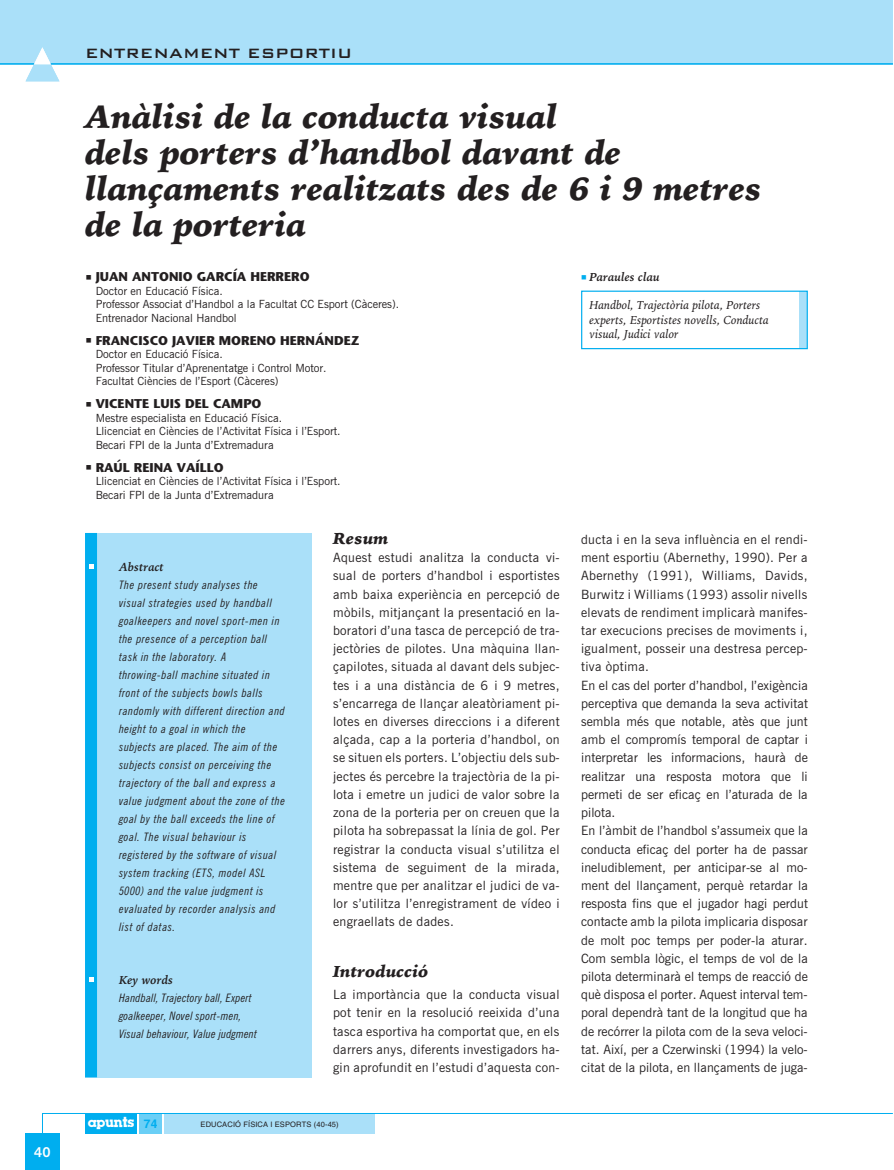
<style>
.page{position:relative;width:894px;height:1170px;background:#fff}
.page>*{position:absolute;margin:0;border:0;box-sizing:border-box;transform-origin:0 0}
.t1{font:italic 33px/36px "Iowan Old St Blk BT";color:#231f20}
.t2{font:18px "Bank Gothic Md BT";color:#231f20}
.t3{font:italic 16.5px "Iowan Old St Blk BT";letter-spacing:.01em;color:#231f20}
.t4{font:700 13.5px "News Goth BT";color:#fff}
.t5{font:12.75px/18.1px "News Goth BT";letter-spacing:.01em;color:#231f20;text-align:justify}
.t6{font:700 12.75px "Stone Sans";color:#231f20}
.t7{font:italic 12px/14.4px "Iowan Old St BT";color:#231f20}
.t8{font:italic 700 12px "Iowan Old St BT";color:#231f20}
.t9{font:700 12px "Helvetica";color:#00aeef}
.t10{font:italic 11.7px/18px "News Goth Cn BT";letter-spacing:.05em;color:#231f20}
.t11{font:italic 11.7px/18px "News Goth Cn BT";letter-spacing:.02em;color:#231f20}
.t12{font:11.25px/13.5px "News Goth BT";color:#231f20}
.t13{font:7.5px "Helvetica";letter-spacing:.015em;color:#231f20}
.s1{color:#00aeef}
</style>
<div class="page">
<div style="left:0;top:1px;width:893px;height:63px;background:#aae0f9"></div>
<hr style="left:0;top:63px;width:893px;height:1px;background:#00aeef">
<div style="left:26px;top:1133px;width:34px;height:37px;background:#00aeef"></div>
<svg style="left:26px;top:47px;width:33px;height:34px"></svg>
<div style="left:85px;top:533px;width:227px;height:544px;background:#aae0f9"></div>
<div style="left:85px;top:533px;width:12px;height:544px;background:#00aeef"></div>
<div style="left:799px;top:291px;width:8px;height:57px;background:#aae0f9"></div>
<div style="left:581px;top:291px;width:227px;height:58px;border:1px solid #00aeef"></div>
<svg style="left:89px;top:565px;width:4px;height:4px"></svg>
<svg style="left:89px;top:978px;width:4px;height:4px"></svg>
<svg style="left:42px;top:1113px;width:851px;height:21px"></svg>
<p class="t4" style="left:34px;top:1147px;width:18px">40</p>
<h2 class="t2" style="left:85px;top:45px;width:269px">ENTRENAMENT ESPORTIU</h2>
<h1 class="t1" style="left:85px;top:102px;width:678px">Anàlisi de la conducta visual<br>dels porters d’handbol davant de llançaments realitzats des de 6 i 9 metres de la porteria</h1>
<p class="t6" style="left:85px;top:271px;width:226px">▪ JUAN ANTO NIO GAR CÍA HE RRE RO</p>
<p class="t12" style="left:96px;top:285px;width:305px">Doc tor en Edu ca ció Fí si ca.<br>Pro fes sor Asso ciat d’Hand bol a la Fa cul tat CC Esport (Càce res).<br>Entre na dor Na cio nal Handbol</p>
<p class="t6" style="left:85px;top:335px;width:276px">▪ FRAN CIS CO JA VIER MO RE NO HER NÁN DEZ</p>
<p class="t12" style="left:96px;top:349px;width:233px">Doc tor en Edu ca ció Fí si ca.<br>Pro fes sor Ti tu lar d’Apre nen tat ge i Con trol Mo tor.<br>Fa cul tat Cièn cies de l’Esport (Càce res)</p>
<p class="t6" style="left:85px;top:398px;width:178px">▪ VI CEN TE LUIS DEL CAMPO</p>
<p class="t12" style="left:96px;top:412px;width:246px">Mes tre es pe cia lis ta en Edu ca ció Fí si ca.<br>Lli cen ciat en Cièn cies de l’Acti vi tat Fí si ca i l’Esport.<br>Be ca ri FPI de la Jun ta d’Extre ma du ra</p>
<p class="t6" style="left:85px;top:462px;width:140px">▪ RAÚL REI NA VAÍLLO</p>
<p class="t12" style="left:96px;top:476px;width:246px">Lli cen ciat en Cièn cies de l’Acti vi tat Fí si ca i l’Esport.<br>Be ca ri FPI de la Jun ta d’Extre ma du ra</p>
<p class="t3" style="left:333px;top:531px;width:57px">Resum</p>
<p class="t5" style="left:333px;top:550px;width:228px">Aquest es tu di ana lit za la con duc ta vi - sual de por ters d’hand bol i es por tis tes amb bai xa ex pe rièn cia en per cep ció de mòbils, mit jan çant la pre sen ta ció en la - bo ra to ri d’u na tas ca de per cep ció de tra - ject òries de pilo tes. Una màquina llan&shy;ça pi lo tes, si tua da al da vant dels sub jec - tes i a una distància de 6 i 9 me tres, s’en ca rre ga de llan çar aleatò ria ment pi - lo tes en di ver ses di rec cions i a di fe rent al ça da, cap a la por te ria d’hand bol, on se si tuen els por ters. L’ob jec tiu dels sub&shy;jec tes és perce bre la tra ject òria de la pi - lo ta i eme tre un ju di ci de valor so bre la zona de la por te ria per on creuen que la pi lo ta ha so bre passat la lí nia de gol. Per re gis trar la con duc ta vi sual s’u ti lit za el sis te ma de se gui ment de la mi ra da, men tre que per ana lit zar el ju di ci de va - lor s’u ti lit za l’en re gis tra ment de ví deo i en grae llats de da des.</p>
<p class="t3" style="left:333px;top:964px;width:97px">Introducció</p>
<p class="t5" style="left:333px;top:987px;width:228px">La im portància que la con duc ta vi sual pot te nir en la re so lu ció reei xi da d’u na tas ca es por ti va ha com por tat que, en els da rrers anys, di fe rents in ves ti ga dors ha - gin apro fun dit en l’es tu di d’a ques ta con -</p>
<p class="t8" style="left:581px;top:272px;width:80px"><span class="s1">■</span> Pa ra ules cla u</p>
<p class="t7" style="left:590px;top:299px;width:181px">Hand bol, Tra ject òria pi lo ta, Por ters ex perts, Espor tis tes no vells, Con duc ta vi sual, Ju di ci valor</p>
<p class="t5" style="left:581px;top:532px;width:228px;text-align:left">duc ta i en la seva in fluèn cia en el ren di - ment espor tiu (Aber nethy, 1990). Per a Aber nethy (1991), Wi lliams, Da vids, Bur witz i Wi lliams (1993) as so lir ni vells ele vats de ren di ment im pli carà ma ni fes - tar exe cu cions pre ci ses de mo vi ments i, igual ment, pos seir una des tre sa per cep - ti va òpti ma.<br>En el cas del porter d’handbol, l’exigència perceptiva que demanda la seva activitat sembla més que notable, atès que junt amb el compromís temporal de captar i interpretar les informacions, haurà de realitzar una resposta motora que li permeti de ser eficaç en l’aturada de la pilota.<br>En l’àmbit de l’handbol s’as su meix que la con duc ta efi caç del por ter ha de pas sar ine lu di ble ment, per an ti ci par-se al mo - ment del llan ça ment, per què re tar dar la res posta fins que el ju ga dor hagi per dut con tac te amb la pi lo ta im pli ca ria dis po sar de molt poc temps per po der-la atu rar.<br>Com sem bla lògic, el temps de vol de la pi lo ta de ter mi narà el temps de reac ció de què dis po sa el por ter. Aquest in ter val tem&shy;po ral de pendrà tant de la lon gi tud que ha de re có rrer la pi lo ta com de la seva velo ci - tat. Així, per a Czer wins ki (1994) la ve lo - ci tat de la pilo ta, en llan ça ments de juga -</p>
<p class="t8" style="left:119px;top:562px;width:46px">Abstract</p>
<p class="t10" style="left:119px;top:577px;width:168px">The present study analyses the visual strategies used by handball goalkeepers and novel sport-men in the presence of a perception ball task in the laboratory. A throwing-ball machine situated in front of the subjects bowls balls randomly with different direction and height to a goal in which the subjects are placed. The aim of the subjects consist on perceiving the trajectory of the ball and express a value judgment about the zone of the goal by the ball exceeds the line of goal. The visual behaviour is registered by the software of visual system tracking (ETS, model ASL<br>5000) and the value judgment is evaluated by recorder analysis and list of datas.</p>
<p class="t8" style="left:119px;top:975px;width:56px">Key words</p>
<p class="t11" style="left:119px;top:990px;width:139px">Hand ball, Tra jec tory ball, Ex pert goal kee per, No vel sport-men,<br>Vi sual beha viour, Va lue judg ment</p>
<p class="t9" style="left:144px;top:1119px;width:15px">74</p>
<p class="t13" style="left:201px;top:1121px;width:140px">EDUCACIÓ FÍSICA I ESPORTS (40-45)</p>
</div>
